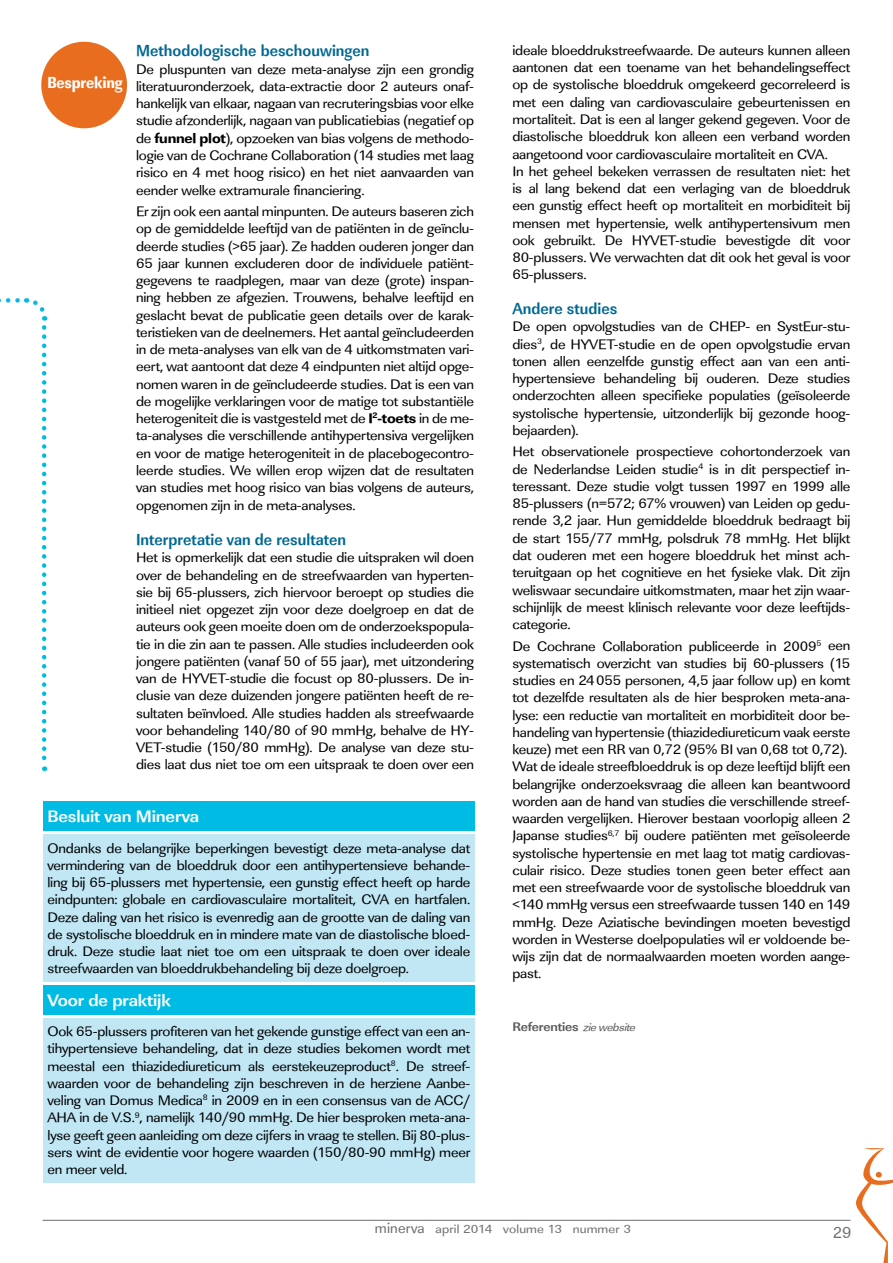
<style>
.page{position:relative;width:893px;height:1263px;background:#fff}
.page>*{position:absolute;margin:0;border:0;box-sizing:border-box;transform-origin:0 0}
.t1{font:700 17.1px "Linear Std";letter-spacing:-.01em;color:#fff;scale:1.05 1}
.t2{font:700 16.5px "Linear Std Cd";color:#006892}
.t3{font:16.5px "Linear Std Nr Xbold";letter-spacing:-.01em;color:#fff}
.t4{font:16.5px "Linear Std";color:#6d6e71}
.t5{font:15px "Linear Std";letter-spacing:.01em;color:#6d6e71}
.t6{font:14.25px/17.2px "Linear Std";letter-spacing:-.015em;color:#000;text-align:justify;scale:1.05 1}
.t7{font:700 12.9px "Linear Std";letter-spacing:-.015em;color:#58595b;scale:1.05 1}
.t8{font:12.15px "Linear Std";letter-spacing:.01em;color:#6d6e71;scale:1.11 1}
.s1{font-family:"Linear Std Xbold"}
.s2{font-weight:400;font-style:italic;font-size:11.4px}
</style>
<div class="page">
<hr style="left:43px;top:1220px;width:807px;height:1px;background:#6d6e71">
<svg style="left:856px;top:1148px;width:37px;height:115px"></svg>
<div style="left:41px;top:42px;width:86px;height:86px;background:#e86d1f;border-radius:50%"></div>
<svg style="left:0;top:298px;width:48px;height:23px"></svg>
<svg style="left:42px;top:327px;width:4px;height:444px"></svg>
<div style="left:43px;top:801px;width:432px;height:30px;background:#00bce4"></div>
<div style="left:43px;top:834px;width:432px;height:147px;background:#c1e7f5"></div>
<div style="left:43px;top:1018px;width:432px;height:164px;background:#c1e7f5"></div>
<div style="left:43px;top:985px;width:432px;height:30px;background:#00bce4"></div>
<p class="t3" style="left:47px;top:72px;width:77px">Bespreking</p>
<p class="t2" style="left:136px;top:41px;width:235px">Methodologische beschouwingen</p>
<p class="t6" style="left:136px;top:60px;width:323px">De pluspunten van deze meta-analyse zijn een grondig literatuuronderzoek, data-extractie door 2 auteurs onaf&shy;hankelijk van elkaar, nagaan van recruteringsbias voor elke studie afzonderlijk, nagaan van publicatiebias (negatief op de <span class="s1">funnel plot</span>), opzoeken van bias volgens de methodo&shy;logie van de Cochrane Collaboration (14 studies met laag risico en 4 met hoog risico) en het niet aanvaarden van eender welke extramurale financiering.</p>
<p class="t6" style="left:136px;top:203px;width:323px">Er zijn ook een aantal minpunten. De auteurs baseren zich op de gemiddelde leeftijd van de patiënten in de geïnclu&shy;deerde studies (&gt;65 jaar). Ze hadden ouderen jonger dan 65 jaar kunnen excluderen door de individuele patiënt&shy;gegevens te raadplegen, maar van deze (grote) inspan&shy;ning hebben ze afgezien. Trouwens, behalve leeftijd en geslacht bevat de publicatie geen details over de karak&shy;teristieken van de deelnemers. Het aantal geïncludeerden in de meta-analyses van elk van de 4 uitkomstmaten vari&shy;eert, wat aantoont dat deze 4 eindpunten niet altijd opge&shy;nomen waren in de geïncludeerde studies. Dat is een van de mogelijke verklaringen voor de matige tot substantiële heterogeniteit die is vastgesteld met de <span class="s1">I</span><sup>2</sup><span class="s1">-toets</span> in de me&shy;ta-analyses die verschillende antihypertensiva vergelijken en voor de matige heterogeniteit in de placebogecontro&shy;leerde studies. We willen erop wijzen dat de resultaten van studies met hoog risico van bias volgens de auteurs, opgenomen zijn in de meta-analyses.</p>
<p class="t2" style="left:136px;top:530px;width:212px">Interpretatie van de resultaten</p>
<p class="t6" style="left:136px;top:549px;width:323px">Het is opmerkelijk dat een studie die uitspraken wil doen over de behandeling en de streefwaarden van hyperten&shy;sie bij 65-plussers, zich hiervoor beroept op studies die initieel niet opgezet zijn voor deze doelgroep en dat de auteurs ook geen moeite doen om de onderzoekspopula&shy;tie in die zin aan te passen. Alle studies includeerden ook jongere patiënten (vanaf 50 of 55 jaar), met uitzondering van de HYVET-studie die focust op 80-plussers. De in&shy;clusie van deze duizenden jongere patiënten heeft de re&shy;sultaten beïnvloed. Alle studies hadden als streefwaarde voor behandeling 140/80 of 90 mmHg, behalve de HY-VET-studie (150/80 mmHg). De analyse van deze stu&shy;dies laat dus niet toe om een uitspraak te doen over een</p>
<p class="t1" style="left:47px;top:806px;width:146px">Besluit van Minerva</p>
<p class="t6" style="left:47px;top:839px;width:404px">Ondanks de belangrijke beperkingen bevestigt deze meta-analyse dat vermindering van de bloeddruk door een antihypertensieve behande&shy;ling bij 65-plussers met hypertensie, een gunstig effect heeft op harde eindpunten: globale en cardiovasculaire mortaliteit, CVA en hartfalen.<br>Deze daling van het risico is evenredig aan de grootte van de daling van de systolische bloeddruk en in mindere mate van de diastolische bloed&shy;druk. Deze studie laat niet toe om een uitspraak te doen over ideale streefwaarden van bloeddrukbehandeling bij deze doelgroep.</p>
<p class="t1" style="left:47px;top:990px;width:119px">Voor de praktijk</p>
<p class="t6" style="left:47px;top:1023px;width:404px">Ook 65-plussers profiteren van het gekende gunstige effect van een an&shy;tihypertensieve behandeling, dat in deze studies bekomen wordt met meestal een thiazidediureticum als eerstekeuzeproduct<sup>8</sup>. De streef&shy;waarden voor de behandeling zijn beschreven in de herziene Aanbe&shy;veling van Domus Medica<sup>8</sup> in 2009 en in een consensus van de ACC/ AHA in de V.S.<sup>9</sup>, namelijk 140/90 mmHg. De hier besproken meta-ana&shy;lyse geeft geen aanleiding om deze cijfers in vraag te stellen. Bij 80-plus&shy;sers wint de evidentie voor hogere waarden (150/80-90 mmHg) meer en meer veld.</p>
<p class="t6" style="left:512px;top:42px;width:323px;text-align:left">ideale bloeddrukstreefwaarde. De auteurs kunnen alleen aantonen dat een toename van het behandelingseffect op de systolische bloeddruk omgekeerd gecorreleerd is met een daling van cardiovasculaire gebeurtenissen en mortaliteit. Dat is een al langer gekend gegeven. Voor de diastolische bloeddruk kon alleen een verband worden aangetoond voor cardiovasculaire mortaliteit en CVA.<br>In het geheel bekeken verrassen de resultaten niet: het is al lang bekend dat een verlaging van de bloeddruk een gunstig effect heeft op mortaliteit en morbiditeit bij mensen met hypertensie, welk antihypertensivum men ook gebruikt. De HYVET-studie bevestigde dit voor 80-plussers. We verwachten dat dit ook het geval is voor 65-plussers.</p>
<p class="t2" style="left:512px;top:299px;width:107px">Andere studies</p>
<p class="t6" style="left:512px;top:318px;width:323px">De open opvolgstudies van de CHEP- en SystEur-stu&shy;dies<sup>3</sup>, de HYVET-studie en de open opvolgstudie ervan tonen allen eenzelfde gunstig effect aan van een anti&shy;hypertensieve behandeling bij ouderen. Deze studies onderzochten alleen specifieke populaties (geïsoleerde systolische hypertensie, uitzonderlijk bij gezonde hoog&shy;bejaarden).</p>
<p class="t6" style="left:512px;top:443px;width:323px">Het observationele prospectieve cohortonderzoek van de Nederlandse Leiden studie<sup>4</sup> is in dit perspectief in&shy;teressant. Deze studie volgt tussen 1997 en 1999 alle 85-plussers (n=572; 67% vrouwen) van Leiden op gedu&shy;rende 3,2 jaar. Hun gemiddelde bloeddruk bedraagt bij de start 155/77 mmHg, polsdruk 78 mmHg. Het blijkt dat ouderen met een hogere bloeddruk het minst ach&shy;teruitgaan op het cognitieve en het fysieke vlak. Dit zijn weliswaar secundaire uitkomstmaten, maar het zijn waar&shy;schijnlijk de meest klinisch relevante voor deze leeftijds&shy;categorie.</p>
<p class="t6" style="left:512px;top:637px;width:323px;text-align:left">De Cochrane Collaboration publiceerde in 2009<sup>5</sup> een systematisch overzicht van studies bij 60-plussers (15 studies en 24055 personen, 4,5 jaar follow up) en komt tot dezelfde resultaten als de hier besproken meta-ana&shy;lyse: een reductie van mortaliteit en morbiditeit door be&shy;handeling van hypertensie (thiazidediureticum vaak eerste keuze) met een RR van 0,72 (95% BI van 0,68 tot 0,72).<br>Wat de ideale streefbloeddruk is op deze leeftijd blijft een belangrijke onderzoeksvraag die alleen kan beantwoord worden aan de hand van studies die verschillende streef&shy;waarden vergelijken. Hierover bestaan voorlopig alleen 2<br>Japanse studies<sup>6,7</sup> bij oudere patiënten met geïsoleerde systolische hypertensie en met laag tot matig cardiovas&shy;culair risico. Deze studies tonen geen beter effect aan met een streefwaarde voor de systolische bloeddruk van &lt;140 mmHg versus een streefwaarde tussen 140 en 149 mmHg. Deze Aziatische bevindingen moeten bevestigd worden in Westerse doelpopulaties wil er voldoende be&shy;wijs zijn dat de normaalwaarden moeten worden aange&shy;past.</p>
<p class="t7" style="left:512px;top:1018px;width:119px">Referenties <span class="s2">zie website</span></p>
<p class="t5" style="left:375px;top:1219px;width:51px">minerva</p>
<p class="t4" style="left:833px;top:1223px;width:20px">29</p>
<p class="t8" style="left:435px;top:1222px;width:178px">april 2014 volume 13 nummer 3</p>
</div>
